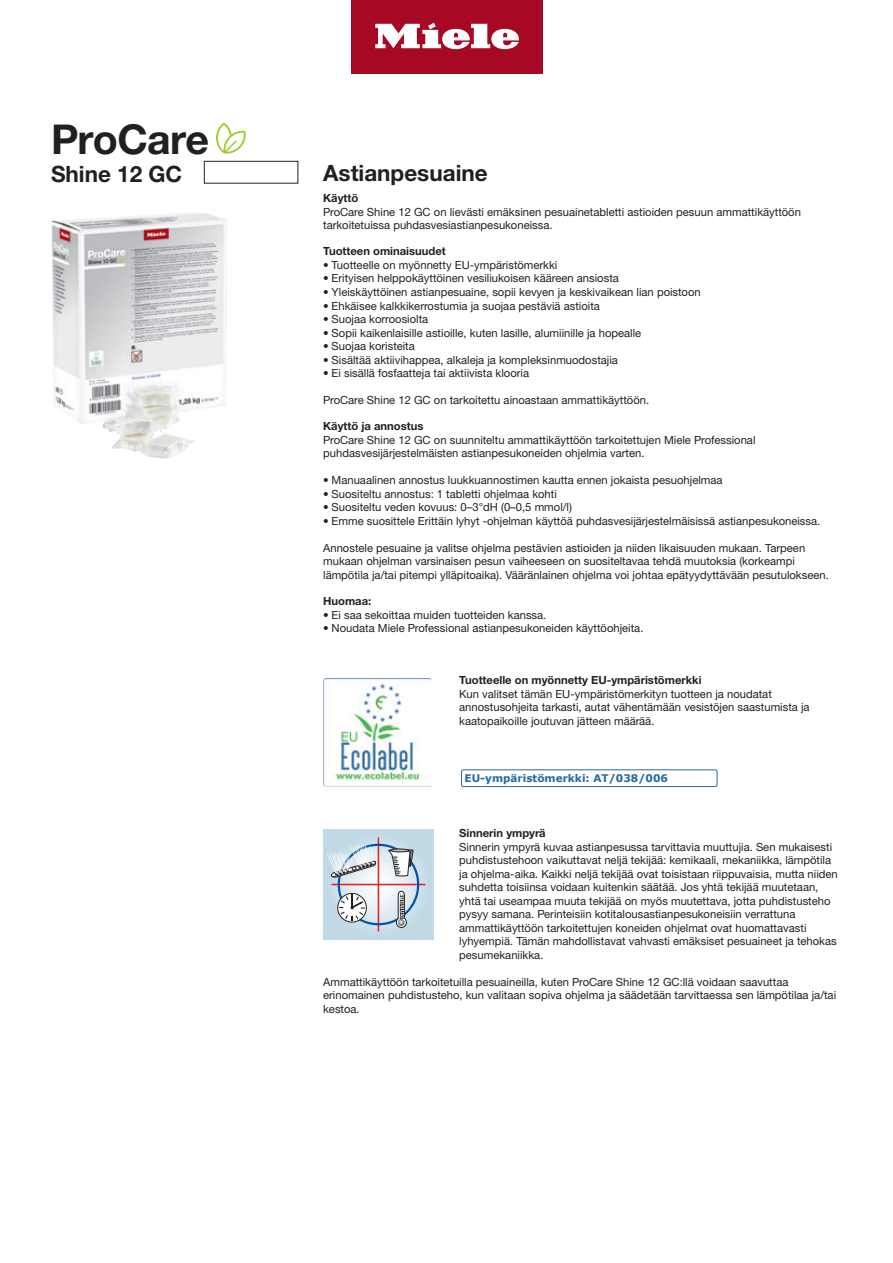
<style>
.page{position:relative;width:893px;height:1263px;background:#fff}
.page>*{position:absolute;margin:0;border:0;box-sizing:border-box;transform-origin:0 0}
.t1{font:700 41.1px "Helvetica Neue LTW1 G";letter-spacing:-.02em;color:#231f20}
.t2{font:700 22.5px "Helvetica Neue LTW1 G";color:#231f20}
.t3{font:11.25px/13.5px "Helvetica Neue LTW1 G";color:#231f20}
.t4{font:700 11.25px "Helvetica Neue LTW1 G";color:#231f20}
.t5{font:700 10.5px "Verdana";color:#26699e}
</style>
<div class="page">
<div style="left:351px;top:0;width:191px;height:73px;background:#a70824"></div>
<svg style="left:375px;top:22px;width:144px;height:27px"></svg>
<img style="left:51px;top:212px;width:146px;height:247px">
<div style="left:204px;top:161px;width:94px;height:22px;border:1px solid #231f20"></div>
<svg style="left:216px;top:123px;width:30px;height:31px"></svg>
<img style="left:323px;top:678px;width:109px;height:109px">
<div style="left:461px;top:770px;width:256px;height:17px;border:1px solid #26699e;border-radius:2px"></div>
<svg style="left:323px;top:829px;width:111px;height:111px"></svg>
<hr style="left:378px;top:837px;width:1px;height:94px;background:#ee1d23">
<hr style="left:331px;top:884px;width:94px;height:1px;background:#ee1d23">
<div style="left:338px;top:844px;width:81px;height:81px;border:2px solid #0154a6;border-radius:50%"></div>
<div style="left:338px;top:893px;width:29px;height:29px;border:1px solid #231f20;border-radius:50%"></div>
<svg style="left:339px;top:895px;width:26px;height:25px"></svg>
<svg style="left:396px;top:891px;width:11px;height:37px"></svg>
<svg style="left:326px;top:843px;width:52px;height:35px"></svg>
<svg style="left:389px;top:849px;width:24px;height:31px"></svg>
<h1 class="t1" style="left:51px;top:114px;width:160px">ProCare</h1>
<h2 class="t2" style="left:51px;top:160px;width:133px">Shine 12 GC</h2>
<h2 class="t2" style="left:323px;top:159px;width:166px">Astianpesuaine</h2>
<p class="t4" style="left:323px;top:191px;width:37px">Käyttö</p>
<p class="t3" style="left:323px;top:205px;width:479px">ProCare Shine 12 GC on lievästi emäksinen pesuainetabletti astioiden pesuun ammattikäyttöön tarkoitetuissa puhdasvesiastianpesukoneissa.</p>
<p class="t4" style="left:323px;top:245px;width:124px">Tuotteen ominaisuudet</p>
<p class="t3" style="left:323px;top:258px;width:236px">• Tuotteelle on myönnetty EU-ympäristömerkki</p>
<p class="t3" style="left:323px;top:272px;width:297px">• Erityisen helppokäyttöinen vesiliukoisen kääreen ansiosta</p>
<p class="t3" style="left:323px;top:285px;width:379px">• Yleiskäyttöinen astianpesuaine, sopii kevyen ja keskivaikean lian poistoon</p>
<p class="t3" style="left:323px;top:299px;width:278px">• Ehkäisee kalkkikerrostumia ja suojaa pestäviä astioita</p>
<p class="t3" style="left:323px;top:312px;width:107px">• Suojaa korroosiolta</p>
<p class="t3" style="left:323px;top:326px;width:320px">• Sopii kaikenlaisille astioille, kuten lasille, alumiinille ja hopealle</p>
<p class="t3" style="left:323px;top:339px;width:93px">• Suojaa koristeita</p>
<p class="t3" style="left:323px;top:353px;width:296px">• Sisältää aktiivihappea, alkaleja ja kompleksinmuodostajia</p>
<p class="t3" style="left:323px;top:366px;width:207px">• Ei sisällä fosfaatteja tai aktiivista klooria</p>
<p class="t3" style="left:323px;top:393px;width:327px">ProCare Shine 12 GC on tarkoitettu ainoastaan ammattikäyttöön.</p>
<p class="t4" style="left:323px;top:419px;width:102px">Käyttö ja annostus</p>
<p class="t3" style="left:323px;top:433px;width:434px">ProCare Shine 12 GC on suunniteltu ammattikäyttöön tarkoitettujen Miele Professional puhdasvesijärjestelmäisten astianpesukoneiden ohjelmia varten.</p>
<p class="t3" style="left:323px;top:473px;width:401px">• Manuaalinen annostus luukkuannostimen kautta ennen jokaista pesuohjelmaa</p>
<p class="t3" style="left:323px;top:487px;width:235px">• Suositeltu annostus: 1 tabletti ohjelmaa kohti</p>
<p class="t3" style="left:323px;top:500px;width:250px">• Suositeltu veden kovuus: 0–3°dH (0–0,5 mmol/l)</p>
<p class="t3" style="left:323px;top:514px;width:499px">• Emme suosittele Erittäin lyhyt -ohjelman käyttöä puhdasvesijärjestelmäisissä astianpesukoneissa.</p>
<p class="t3" style="left:323px;top:541px;width:507px">Annostele pesuaine ja valitse ohjelma pestävien astioiden ja niiden likaisuuden mukaan. Tarpeen mukaan ohjelman varsinaisen pesun vaiheeseen on suositeltavaa tehdä muutoksia (korkeampi lämpötila ja/tai pitempi ylläpitoaika). Vääränlainen ohjelma voi johtaa epätyydyttävään pesutulokseen.</p>
<p class="t4" style="left:323px;top:594px;width:50px">Huomaa:</p>
<p class="t3" style="left:323px;top:608px;width:225px">• Ei saa sekoittaa muiden tuotteiden kanssa.</p>
<p class="t3" style="left:323px;top:621px;width:322px">• Noudata Miele Professional astianpesukoneiden käyttöohjeita.</p>
<p class="t4" style="left:459px;top:673px;width:244px">Tuotteelle on myönnetty EU-ympäristömerkki</p>
<p class="t3" style="left:459px;top:687px;width:352px">Kun valitset tämän EU-ympäristömerkityn tuotteen ja noudatat annostusohjeita tarkasti, autat vähentämään vesistöjen saastumista ja kaatopaikoille joutuvan jätteen määrää.</p>
<p class="t5" style="left:465px;top:771px;width:205px">EU-ympäristömerkki: AT/038/006</p>
<p class="t4" style="left:459px;top:826px;width:88px">Sinnerin ympyrä</p>
<p class="t3" style="left:459px;top:840px;width:380px">Sinnerin ympyrä kuvaa astianpesussa tarvittavia muuttujia. Sen mukaisesti puhdistustehoon vaikuttavat neljä tekijää: kemikaali, mekaniikka, lämpötila ja ohjelma-aika. Kaikki neljä tekijää ovat toisistaan riippuvaisia, mutta niiden suhdetta toisiinsa voidaan kuitenkin säätää. Jos yhtä tekijää muutetaan, yhtä tai useampaa muuta tekijää on myös muutettava, jotta puhdistusteho pysyy samana. Perinteisiin kotitalousastianpesukoneisiin verrattuna ammattikäyttöön tarkoitettujen koneiden ohjelmat ovat huomattavasti lyhyempiä. Tämän mahdollistavat vahvasti emäksiset pesuaineet ja tehokas pesumekaniikka.</p>
<p class="t3" style="left:323px;top:975px;width:514px">Ammattikäyttöön tarkoitetuilla pesuaineilla, kuten ProCare Shine 12 GC:llä voidaan saavuttaa erinomainen puhdistusteho, kun valitaan sopiva ohjelma ja säädetään tarvittaessa sen lämpötilaa ja/tai kestoa.</p>
</div>
